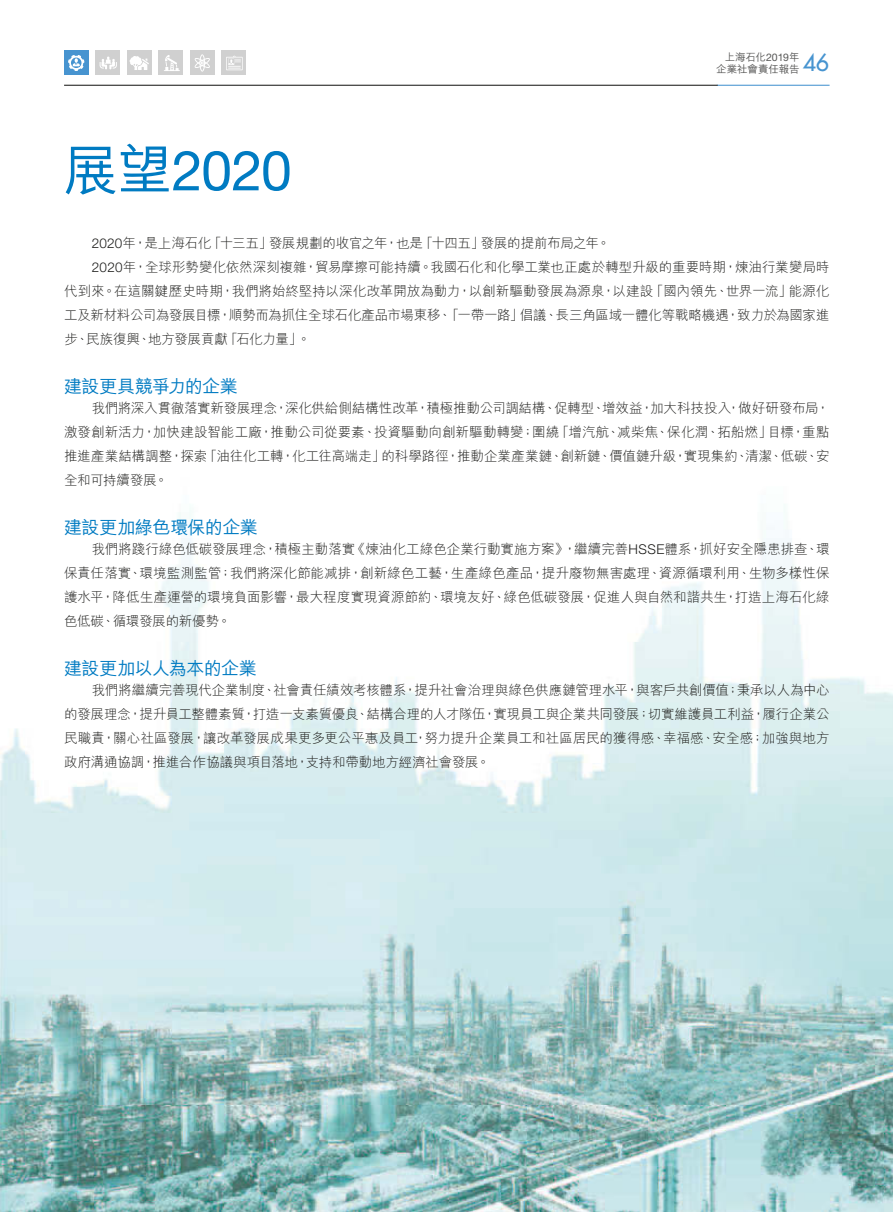
<style>
.page{position:relative;width:893px;height:1212px;background:#fff}
.page>*{position:absolute;margin:0;border:0;box-sizing:border-box;transform-origin:0 0}
.t1{font:55.5px "Helvetica Neue LT Std";color:#007bc2}
.t2{font:18px "M Hei HK Medium E Ten B5 H";letter-spacing:-.025em;color:#007bc2}
.t3{font:13.5px/24px "M Hei HK Light E Ten B5 H";letter-spacing:-.01em;color:#1d1d1b;text-align:justify}
.t4{font:10.5px/12.6px "M Hei HK Medium E Ten B5 H";letter-spacing:-.015em;color:#575756}
.s1{font-family:"M Hei HK Medium E Ten B5 H"}
.s2{font-family:"Helvetica Neue LT Std"}
.s3{font-family:"Helvetica Neue LT Std";font-weight:300}
</style>
<div class="page">
<hr style="left:716px;top:85px;width:113px;height:1px;background:#4794d0">
<hr style="left:64px;top:85px;width:653px;height:1px;background:#1d1d1b">
<div style="left:64px;top:51px;width:24px;height:24px;background:#4794d0"></div>
<svg style="left:68px;top:55px;width:16px;height:16px"></svg>
<div style="left:96px;top:51px;width:24px;height:24px;background:#d0d0d0"></div>
<svg style="left:100px;top:57px;width:17px;height:12px"></svg>
<div style="left:127px;top:51px;width:24px;height:24px;background:#d0d0d0"></div>
<svg style="left:130px;top:56px;width:19px;height:14px"></svg>
<div style="left:159px;top:51px;width:24px;height:24px;background:#d0d0d0"></div>
<svg style="left:164px;top:55px;width:16px;height:16px"></svg>
<div style="left:190px;top:51px;width:24px;height:24px;background:#d0d0d0"></div>
<svg style="left:194px;top:54px;width:16px;height:18px"></svg>
<div style="left:222px;top:51px;width:24px;height:24px;background:#d0d0d0"></div>
<svg style="left:226px;top:56px;width:17px;height:14px"></svg>
<img style="left:0;top:504px;width:892px;height:708px">
<h1 class="t1" style="left:64px;top:139px;width:229px"><span class="s1">展望</span>2020</h1>
<p class="t4" style="left:716px;top:52px;width:115px;text-indent:9px">上海石化<span class="s2">2019</span>年<br>企業社會責任報告 <sup>46</sup></p>
<p class="t3" style="left:92px;top:233px;width:520px"><span class="s3">2020</span>年，是上海石化「十三五」發展規劃的收官之年，也是「十四五」發展的提前布局之年。</p>
<p class="t3" style="left:92px;top:257px;width:739px"><span class="s3">2020</span>年，全球形勢變化依然深刻複雜，貿易摩擦可能持續。我國石化和化學工業也正處於轉型升級的重要時期，煉油行業變局時</p>
<p class="t3" style="left:64px;top:281px;width:767px">代到來。在這關鍵歷史時期，我們將始終堅持以深化改革開放為動力，以創新驅動發展為源泉，以建設「國內領先、世界一流」能源化</p>
<p class="t3" style="left:64px;top:305px;width:767px">工及新材料公司為發展目標，順勢而為抓住全球石化產品市場東移、「一帶一路」倡議、長三角區域一體化等戰略機遇，致力於為國家進</p>
<p class="t3" style="left:64px;top:329px;width:248px">步、民族復興、地方發展貢獻「石化力量」。</p>
<h2 class="t2" style="left:64px;top:380px;width:175px">建設更具競爭力的企業</h2>
<p class="t3" style="left:64px;top:398px;width:767px;text-indent:28px">我們將深入貫徹落實新發展理念，深化供給側結構性改革，積極推動公司調結構、促轉型、增效益，加大科技投入，做好研發布局，激發創新活力，加快建設智能工廠，推動公司從要素、投資驅動向創新驅動轉變；圍繞「增汽航、减柴焦、保化潤、拓船燃」目標，重點推進產業結構調整，探索「油往化工轉，化工往高端走」的科學路徑，推動企業產業鏈、創新鏈、價值鏈升級，實現集約、清潔、低碳、安全和可持續發展。</p>
<h2 class="t2" style="left:64px;top:521px;width:195px">建設更加綠色環保的企業</h2>
<p class="t3" style="left:64px;top:539px;width:767px;text-indent:28px">我們將踐行綠色低碳發展理念，積極主動落實《煉油化工綠色企業行動實施方案》，繼續完善<span class="s3">HSSE</span>體系，抓好安全隱患排查、環保責任落實、環境監測監管；我們將深化節能减排，創新綠色工藝，生產綠色產品，提升廢物無害處理、資源循環利用、生物多樣性保護水平，降低生產運營的環境負面影響，最大程度實現資源節約、環境友好、綠色低碳發展，促進人與自然和諧共生，打造上海石化綠色低碳、循環發展的新優勢。</p>
<h2 class="t2" style="left:64px;top:662px;width:194px">建設更加以人為本的企業</h2>
<p class="t3" style="left:64px;top:680px;width:767px;text-indent:28px">我們將繼續完善現代企業制度、社會責任績效考核體系，提升社會治理與綠色供應鏈管理水平，與客戶共創價值；秉承以人為中心的發展理念，提升員工整體素質，打造一支素質優良、結構合理的人才隊伍，實現員工與企業共同發展；切實維護員工利益，履行企業公民職責，關心社區發展，讓改革發展成果更多更公平惠及員工，努力提升企業員工和社區居民的獲得感、幸福感、安全感；加強與地方政府溝通協調，推進合作協議與項目落地，支持和帶動地方經濟社會發展。</p>
</div>
